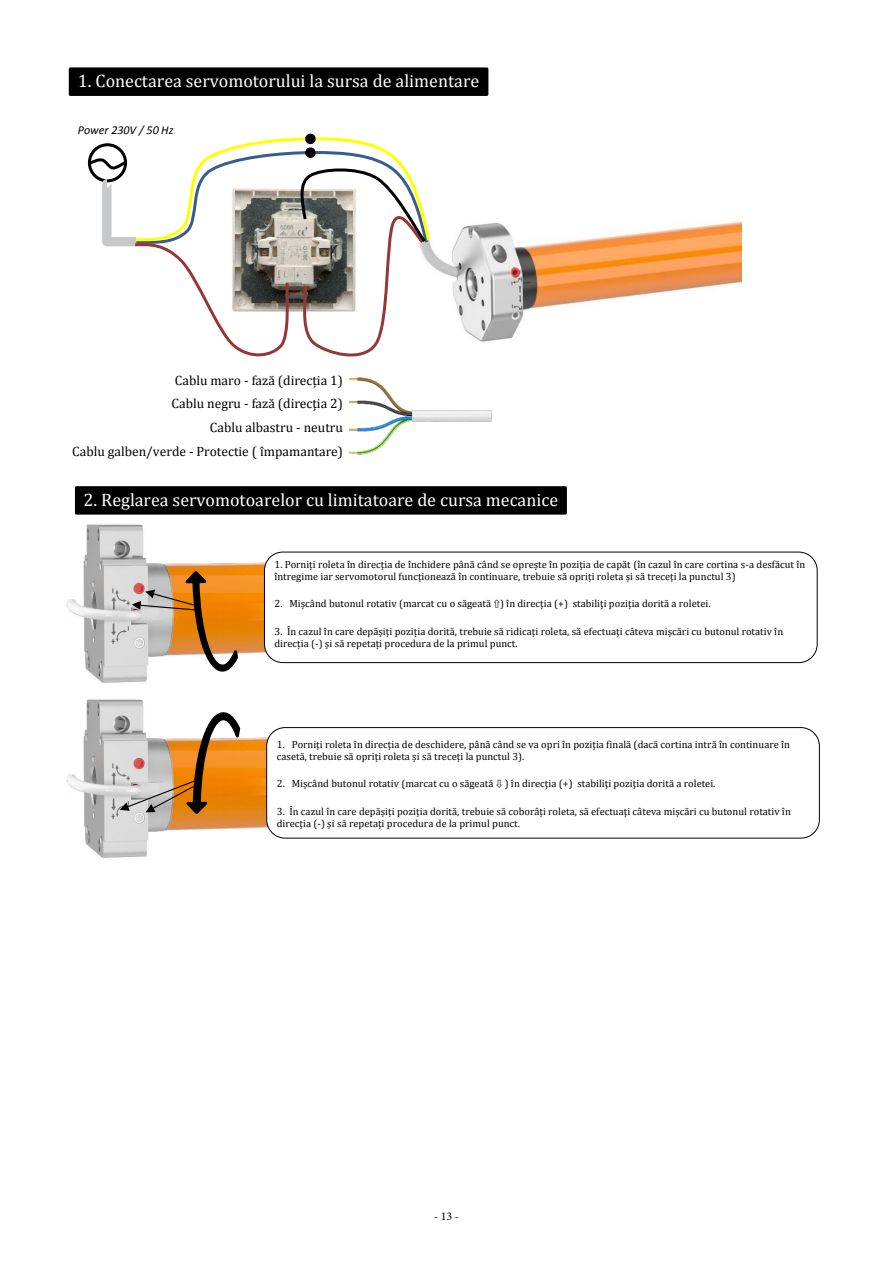
<style>
.page{position:relative;width:893px;height:1263px;background:#fff}
.page>*{position:absolute;margin:0;border:0;box-sizing:border-box;transform-origin:0 0}
.t1{font:18px "Cambria";color:#fff}
.t2{font:13.5px/23.9px "Cambria";color:#000;text-align:right}
.t3{font:italic 12px "Calibri";color:#000}
.t4{font:12px "Minion Pro";color:#000}
.t5{font:10.5px/12.3px "Cambria";color:#000}
</style>
<div class="page">
<div style="left:70px;top:69px;width:417px;height:25px;background:#000"></div>
<div style="left:69px;top:67px;width:419px;height:29px;border:3px solid #000"></div>
<img style="left:432px;top:221px;width:310px;height:115px">
<div style="left:305px;top:134px;width:11px;height:10px;border:3px solid #000;border-radius:50%"></div>
<svg style="left:87px;top:136px;width:345px;height:221px"></svg>
<div style="left:75px;top:486px;width:492px;height:29px;border:3px solid #000"></div>
<div style="left:78px;top:489px;width:486px;height:23px;background:#000"></div>
<img style="left:66px;top:524px;width:235px;height:159px">
<svg style="left:132px;top:568px;width:109px;height:115px"></svg>
<div style="left:264px;top:552px;width:554px;height:111px;background:#fff;border:1px solid #000;border-radius:18px"></div>
<img style="left:66px;top:699px;width:235px;height:159px">
<svg style="left:120px;top:700px;width:123px;height:117px"></svg>
<div style="left:266px;top:727px;width:554px;height:111px;background:#fff;border:1px solid #000;border-radius:18px"></div>
<img style="left:322px;top:320px;width:191px;height:191px">
<img style="left:74px;top:372px;width:269px;height:118px">
<h1 class="t1" style="left:78px;top:71px;width:403px">1. Conectarea servomotorului la sursa de alimentare</h1>
<p class="t3" style="left:78px;top:122px;width:97px">Power 230V / 50 Hz</p>
<p class="t2" style="left:72px;top:368px;width:272px">Cablu maro - fază (direcția 1)<br>Cablu negru - fază (direcția 2)<br>Cablu albastru - neutru<br>Cablu galben/verde - Protectie ( împamantare)</p>
<h1 class="t1" style="left:84px;top:490px;width:476px">2. Reglarea servomotoarelor cu limitatoare de cursa mecanice</h1>
<p class="t5" style="left:275px;top:558px;width:532px">1. Porniți roleta în direcția de închidere până când se oprește în poziția de capăt (în cazul în care cortina s-a desfăcut în întregime iar servomotorul funcționează în continuare, trebuie să opriți roleta și să treceți la punctul 3)</p>
<p class="t5" style="left:275px;top:598px;width:437px">2. Mișcând butonul rotativ (marcat cu o săgeată ⇧) în direcţia (+) stabiliţi poziția dorită a roletei.</p>
<p class="t5" style="left:275px;top:625px;width:510px">3. În cazul în care depășiți poziția dorită, trebuie să ridicați roleta, să efectuaţi câteva mișcări cu butonul rotativ în direcția (-) și să repetați procedura de la primul punct.</p>
<p class="t5" style="left:277px;top:738px;width:515px">1. Porniți roleta în direcția de deschidere, până când se va opri în poziția finală (dacă cortina intră în continuare în casetă, trebuie să opriți roleta și să treceți la punctul 3).</p>
<p class="t5" style="left:277px;top:777px;width:440px">2. Mișcând butonul rotativ (marcat cu o săgeată ⇩ ) în direcţia (+) stabiliţi poziția dorită a roletei.</p>
<p class="t5" style="left:277px;top:805px;width:515px">3. În cazul în care depășiți poziția dorită, trebuie să coborâți roleta, să efectuaţi câteva mișcări cu butonul rotativ în direcția (-) și să repetați procedura de la primul punct.</p>
<p class="t4" style="left:434px;top:1208px;width:27px">- 13 -</p>
</div>
